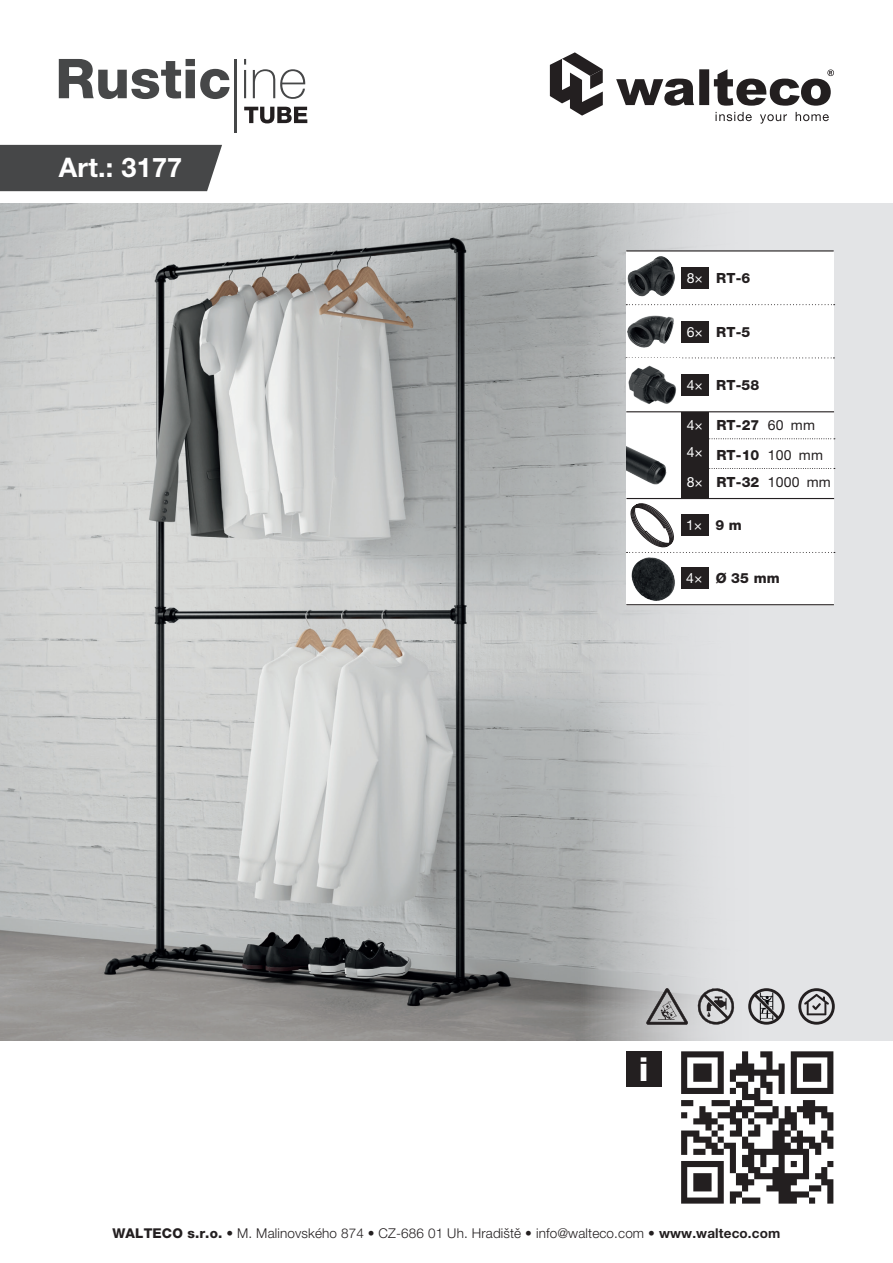
<style>
.page{position:relative;width:893px;height:1263px;background:#fff}
.page>*{position:absolute;margin:0;border:0;box-sizing:border-box;transform-origin:0 0}
.t1{font:33px "Helvetica Neue CE Heavy";color:#fff}
.t2{font:700 27px "Helvetica Neue CE";letter-spacing:.01em;color:#fff}
.t3{font:13.95px/27px "Helvetica Neue CE Heavy";letter-spacing:.01em;color:#231f20}
.t4{font:13.95px/27px "Helvetica Neue CE";color:#fff}
.t5{font:13.95px/27px "Helvetica Neue CE";letter-spacing:.01em;color:#231f20}
.t6{font:13.5px "Helvetica Neue CE Light";letter-spacing:.01em;color:#231f20}
.s1{font-family:"Helvetica Neue CE";color:#fff}
.s2{font-family:"Helvetica Neue CE Heavy";color:#231f20}
.s3{font-family:"Helvetica Neue CE Heavy"}
.s4{font-family:"Helvetica Neue CE";font-weight:700}
</style>
<div class="page">
<img style="left:0;top:204px;width:581px;height:837px">
<svg style="left:581px;top:204px;width:312px;height:837px;background:#d5d7d8"></svg>
<svg style="left:646px;top:988px;width:42px;height:37px;background:#989798"></svg>
<svg style="left:748px;top:988px;width:37px;height:37px"></svg>
<svg style="left:694px;top:986px;width:45px;height:42px;background:#abaaac"></svg>
<svg style="left:798px;top:988px;width:37px;height:37px"></svg>
<svg style="left:550px;top:52px;width:284px;height:72px"></svg>
<svg style="left:59px;top:59px;width:171px;height:40px"></svg>
<hr style="left:235px;top:59px;width:2px;height:73px;background:#464748">
<hr style="left:244px;top:70px;width:2px;height:28px;background:#464748">
<svg style="left:244px;top:59px;width:2px;height:6px"></svg>
<svg style="left:253px;top:69px;width:53px;height:30px"></svg>
<svg style="left:244px;top:107px;width:63px;height:16px"></svg>
<div style="left:0;top:145px;width:222px;height:46px;background:#464748"></div>
<div style="left:626px;top:1051px;width:36px;height:36px;background:#231f20"></div>
<svg style="left:681px;top:1051px;width:152px;height:152px"></svg>
<div style="left:626px;top:251px;width:208px;height:354px;background:#fff"></div>
<div style="left:681px;top:374px;width:28px;height:22px;background:#231f20"></div>
<div style="left:681px;top:267px;width:28px;height:22px;background:#231f20"></div>
<div style="left:681px;top:321px;width:28px;height:22px;background:#231f20"></div>
<img style="left:626px;top:251px;width:52px;height:46px">
<img style="left:626px;top:305px;width:51px;height:43px">
<svg style="left:626px;top:304px;width:209px;height:1px"></svg>
<svg style="left:626px;top:357px;width:208px;height:1px"></svg>
<hr style="left:626px;top:250px;width:208px;height:1px;background:#231f20">
<hr style="left:626px;top:411px;width:208px;height:1px;background:#231f20">
<svg style="left:626px;top:501px;width:209px;height:52px"></svg>
<div style="left:681px;top:567px;width:28px;height:22px;background:#231f20"></div>
<hr style="left:626px;top:604px;width:208px;height:1px;background:#231f20">
<div style="left:681px;top:466px;width:28px;height:32px;background:#231f20"></div>
<img style="left:626px;top:446px;width:41px;height:39px">
<img style="left:628px;top:365px;width:49px;height:39px">
<svg style="left:709px;top:468px;width:126px;height:1px"></svg>
<div style="left:681px;top:412px;width:28px;height:55px;background:#231f20"></div>
<svg style="left:709px;top:438px;width:126px;height:1px"></svg>
<hr style="left:626px;top:498px;width:208px;height:1px;background:#231f20">
<img style="left:631px;top:557px;width:44px;height:44px">
<h2 class="t2" style="left:59px;top:152px;width:125px">Art.: 3177</h2>
<p class="t4" style="left:687px;top:264px;width:18px">8×</p>
<p class="t3" style="left:716px;top:265px;width:36px">RT-6</p>
<p class="t4" style="left:687px;top:318px;width:18px">6×</p>
<p class="t3" style="left:716px;top:319px;width:36px">RT-5</p>
<p class="t4" style="left:687px;top:372px;width:18px">4×</p>
<p class="t3" style="left:716px;top:372px;width:45px">RT-58</p>
<p class="t3" style="left:687px;top:412px;width:74px"><span class="s1">4×</span> RT-27</p>
<p class="t4" style="left:687px;top:439px;width:18px">4×</p>
<p class="t5" style="left:768px;top:412px;width:49px">60 mm</p>
<p class="t3" style="left:716px;top:442px;width:45px">RT-10<br>RT-32</p>
<p class="t4" style="left:687px;top:441px;width:18px">2×<br>8×</p>
<p class="t5" style="left:768px;top:441px;width:64px">100 mm<br>1000 mm</p>
<p class="t4" style="left:686px;top:511px;width:57px">1× <span class="s2">9 m</span></p>
<p class="t3" style="left:686px;top:565px;width:95px"><span class="s1">4×</span> Ø 35 mm</p>
<h1 class="t1" style="left:639px;top:1051px;width:11px">i</h1>
<p class="t6" style="left:113px;top:1225px;width:669px"><span class="s3">WALTECO s.r.o.</span> • M. Malinovského 874 • CZ-686 01 Uh. Hradiště • info@walteco.com • <span class="s4">www.walteco.com</span></p>
</div>
